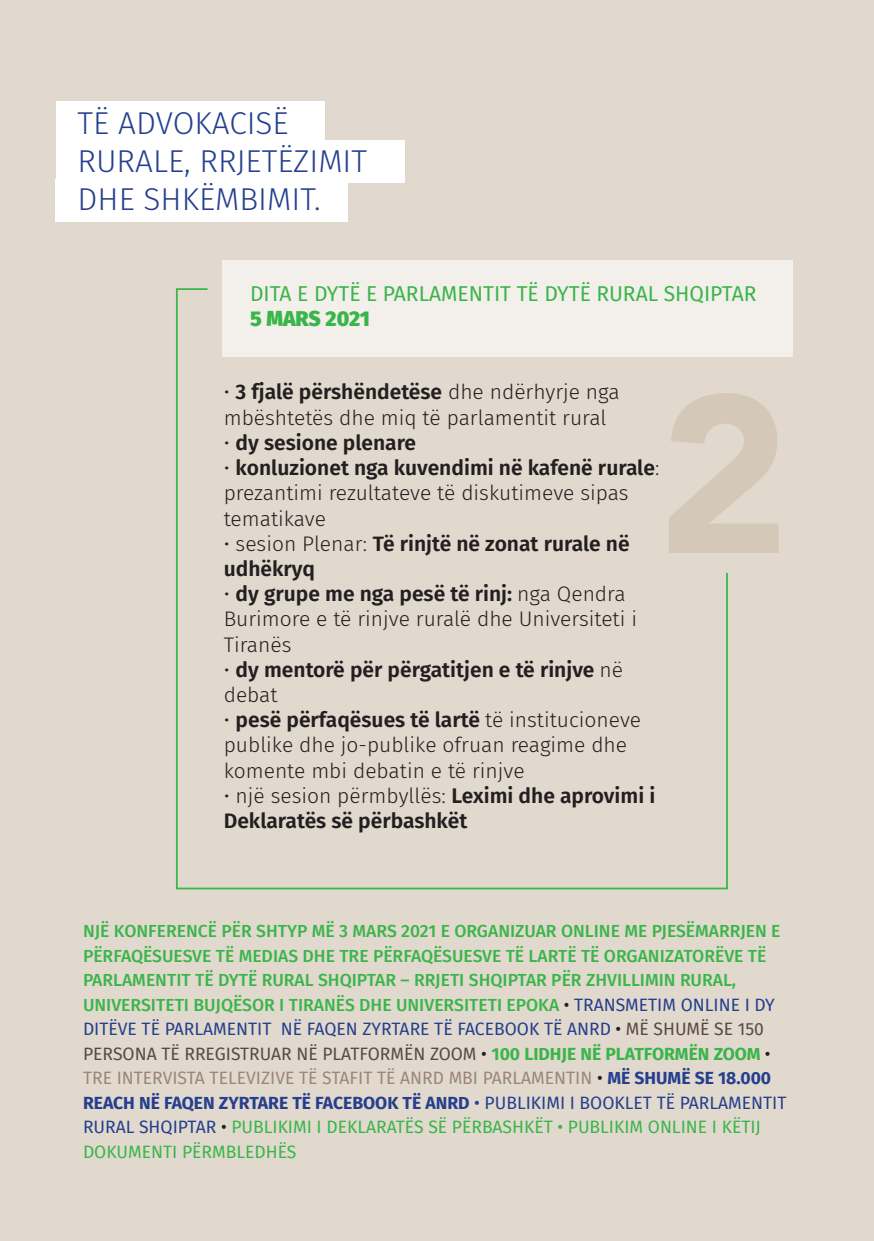
<style>
.page{position:relative;width:874px;height:1241px;background:#fff}
.page>*{position:absolute;margin:0;border:0;box-sizing:border-box;transform-origin:0 0}
.t1{font:300 31.5px/37.8px "Fira Sans";color:#253f8e}
.t2{font:300 21px/25.2px "Fira Sans";color:#231f20}
.t3{font:600 21px/25.2px "Fira Sans";color:#231f20}
.t4{font:21px "Fira Sans";color:#3ab54a}
.t5{font:900 21px "Fira Sans";letter-spacing:-.005em;color:#3ab54a}
.t6{font:500 17.5px/24.5px "Fira Sans";color:#3ab54a}
.s1{font-weight:600}
.s2{font-weight:300}
.s3{font-weight:400;color:#231f20}
.s4{font-weight:400;color:#253f8e}
.s5{font-weight:400;color:#594a41}
.s6{font-weight:700}
.s7{font-weight:400;color:#9b8679}
.s8{font-weight:700;color:#253f8e}
.s9{font-weight:400}
</style>
<div class="page">
<div style="left:0;top:0;width:873px;height:1240px;background:#e1d9cd"></div>
<svg style="left:176px;top:287px;width:552px;height:603px"></svg>
<div style="left:223px;top:259px;width:569px;height:97px;background:#f3efeb"></div>
<svg style="left:668px;top:393px;width:110px;height:160px"></svg>
<div style="left:56px;top:101px;width:268px;height:42px;background:#fff"></div>
<div style="left:56px;top:140px;width:348px;height:43px;background:#fff"></div>
<div style="left:56px;top:179px;width:292px;height:43px;background:#fff"></div>
<h1 class="t1" style="left:78px;top:104px;width:291px">TË ADVOKACISË<br>RURALE, RRJETËZIMIT<br>DHE SHKËMBIMIT.</h1>
<p class="t4" style="left:250px;top:278px;width:507px">DITA E DYTË E PARLAMENTIT TË DYTË RURAL SHQIPTAR</p>
<p class="t5" style="left:250px;top:300px;width:121px">5 MARS 2021</p>
<p class="t2" style="left:223px;top:379px;width:397px">• <span class="s1">3 fjalë përshëndetëse</span> dhe ndërhyrje nga mbështetës dhe miq të parlamentit rural</p>
<p class="t3" style="left:223px;top:428px;width:194px"><span class="s2">•</span> dy sesione plenare</p>
<p class="t2" style="left:223px;top:455px;width:437px">• <span class="s1">konluzionet nga kuvendimi në kafenë rurale</span>: prezantimi rezultateve të diskutimeve sipas tematikave</p>
<p class="t3" style="left:223px;top:529px;width:407px"><span class="s2">• sesion Plenar:</span> Të rinjtë në zonat rurale në udhëkryq</p>
<p class="t2" style="left:223px;top:581px;width:414px">• <span class="s1">dy grupe me nga pesë të rinj:</span> nga Qendra<br>Burimore e të rinjve ruralë dhe Universiteti i<br>Tiranës</p>
<p class="t3" style="left:223px;top:655px;width:401px"><span class="s2">•</span> dy mentorë për përgatitjen e të rinjve <span class="s2">në debat</span></p>
<p class="t2" style="left:223px;top:707px;width:419px">• <span class="s1">pesë përfaqësues të lartë</span> të institucioneve publike dhe jo-publike ofruan reagime dhe komente mbi debatin e të rinjve</p>
<p class="t3" style="left:223px;top:781px;width:433px"><span class="s2">• një sesion përmbyllës:</span> Leximi dhe aprovimi i<br>Deklaratës së përbashkët</p>
<p class="t6" style="left:83px;top:917px;width:704px">NJË KONFERENCË PËR SHTYP MË 3 MARS 2021 E ORGANIZUAR ONLINE ME PJESËMARRJEN E PËRFAQËSUESVE TË MEDIAS DHE TRE PËRFAQËSUESVE TË LARTË TË ORGANIZATORËVE TË PARLAMENTIT TË DYTË RURAL SHQIPTAR – RRJETI SHQIPTAR PËR ZHVILLIMIN RURAL, UNIVERSITETI BUJQËSOR I TIRANËS DHE UNIVERSITETI EPOKA <span class="s3">•</span> <span class="s4">TRANSMETIM ONLINE I DY DITËVE TË PARLAMENTIT NË FAQEN ZYRTARE TË FACEBOOK TË ANRD</span> <span class="s3">•</span> <span class="s5">MË SHUMË SE 150<br>PERSONA TË RREGISTRUAR NË PLATFORMËN ZOOM</span> <span class="s3">•</span> <span class="s6">100 LIDHJE NË PLATFORMËN ZOOM</span> <span class="s3">• </span><span class="s7">TRE INTERVISTA TELEVIZIVE TË STAFIT TË ANRD MBI PARLAMENTIN</span> <span class="s3">•</span> <span class="s8">MË SHUMË SE 18.000<br>REACH NË FAQEN ZYRTARE TË FACEBOOK TË ANRD</span> <span class="s4">• PUBLIKIMI I BOOKLET TË PARLAMENTIT RURAL SHQIPTAR</span> <span class="s3">•</span> <span class="s9">PUBLIKIMI I DEKLARATËS SË PËRBASHKËT • PUBLIKIM ONLINE I KËTIJ DOKUMENTI PËRMBLEDHËS</span></p>
</div>
